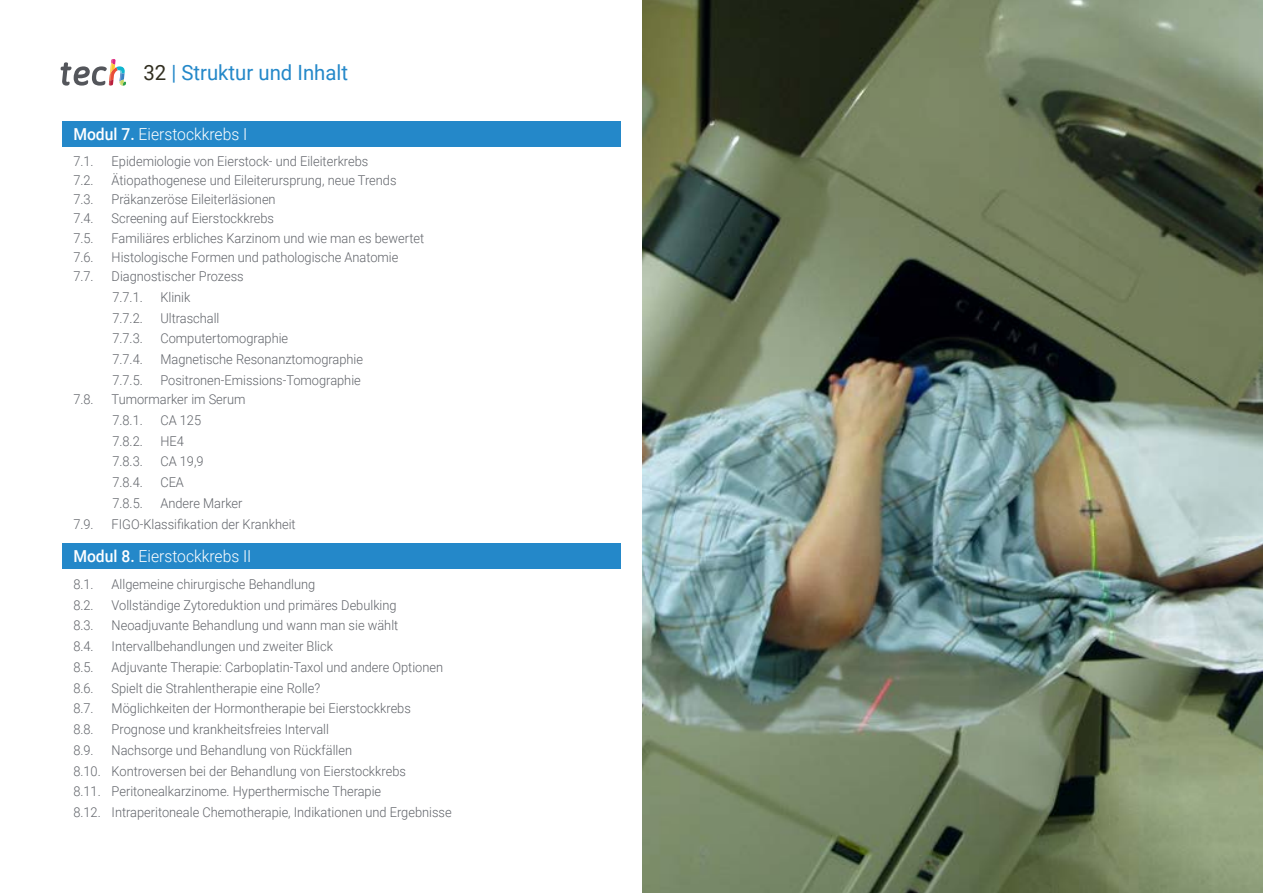
<style>
.page{position:relative;width:1263px;height:893px;background:#fff}
.page>*{position:absolute;margin:0;border:0;box-sizing:border-box;transform-origin:0 0}
.t1{font:21px "Roboto";color:#2488c9}
.t2{font:300 16.5px "Roboto";color:#fff;scale:.95 1}
.t3{font:300 13.5px/20.7px "Roboto";color:#61646a;scale:.95 1}
.s1{color:#312e20}
.s2{font-weight:500}
</style>
<div class="page">
<svg style="left:61px;top:59px;width:65px;height:27px"></svg>
<div style="left:62px;top:121px;width:559px;height:25px;background:#2488c9"></div>
<div style="left:62px;top:543px;width:559px;height:25px;background:#2488c9"></div>
<img style="left:642px;top:0;width:621px;height:893px">
<h1 class="t1" style="left:144px;top:57px;width:206px"><span class="s1">32</span> | Struktur und Inhalt</h1>
<p class="t2" style="left:73px;top:123px;width:185px"><span class="s2">Modul 7.</span> Eierstockkrebs I</p>
<p class="t3" style="left:73px;top:150px;width:23px">7.1.</p>
<p class="t3" style="left:112px;top:150px;width:272px">Epidemiologie von Eierstock- und Eileiterkrebs</p>
<p class="t3" style="left:73px;top:169px;width:23px">7.2.</p>
<p class="t3" style="left:112px;top:169px;width:301px">Ätiopathogenese und Eileiterursprung, neue Trends</p>
<p class="t3" style="left:73px;top:188px;width:23px">7.3.</p>
<p class="t3" style="left:112px;top:188px;width:174px">Präkanzeröse Eileiterläsionen</p>
<p class="t3" style="left:73px;top:208px;width:23px">7.4.</p>
<p class="t3" style="left:112px;top:208px;width:173px">Screening auf Eierstockkrebs</p>
<p class="t3" style="left:73px;top:227px;width:23px">7.5.</p>
<p class="t3" style="left:112px;top:227px;width:331px">Familiäres erbliches Karzinom und wie man es bewertet</p>
<p class="t3" style="left:73px;top:246px;width:23px">7.6.</p>
<p class="t3" style="left:112px;top:246px;width:303px">Histologische Formen und pathologische Anatomie</p>
<p class="t3" style="left:73px;top:265px;width:23px">7.7.</p>
<p class="t3" style="left:112px;top:265px;width:141px">Diagnostischer Prozess<br>7.7.1.</p>
<p class="t3" style="left:160px;top:286px;width:33px">Klinik</p>
<p class="t3" style="left:112px;top:307px;width:34px">7.7.2.</p>
<p class="t3" style="left:160px;top:307px;width:64px">Ultraschall</p>
<p class="t3" style="left:112px;top:328px;width:34px">7.7.3.</p>
<p class="t3" style="left:160px;top:328px;width:136px">Computertomographie</p>
<p class="t3" style="left:112px;top:348px;width:34px">7.7.4.</p>
<p class="t3" style="left:160px;top:348px;width:215px">Magnetische Resonanztomographie</p>
<p class="t3" style="left:112px;top:369px;width:34px">7.7.5.</p>
<p class="t3" style="left:160px;top:369px;width:213px">Positronen-Emissions-Tomographie</p>
<p class="t3" style="left:73px;top:388px;width:23px">7.8.</p>
<p class="t3" style="left:112px;top:388px;width:143px">Tumormarker im Serum<br>7.8.1.</p>
<p class="t3" style="left:160px;top:409px;width:44px">CA 125</p>
<p class="t3" style="left:112px;top:430px;width:34px">7.8.2.</p>
<p class="t3" style="left:160px;top:430px;width:26px">HE4</p>
<p class="t3" style="left:112px;top:451px;width:34px">7.8.3.</p>
<p class="t3" style="left:160px;top:451px;width:47px">CA 19,9</p>
<p class="t3" style="left:112px;top:471px;width:34px">7.8.4.</p>
<p class="t3" style="left:160px;top:471px;width:26px">CEA</p>
<p class="t3" style="left:112px;top:492px;width:34px">7.8.5.</p>
<p class="t3" style="left:160px;top:492px;width:88px">Andere Marker</p>
<p class="t3" style="left:73px;top:513px;width:23px">7.9.</p>
<p class="t3" style="left:112px;top:513px;width:195px">FIGO-Klassifikation der Krankheit</p>
<p class="t2" style="left:73px;top:544px;width:189px"><span class="s2">Modul 8.</span> Eierstockkrebs II</p>
<p class="t3" style="left:73px;top:573px;width:23px">8.1.</p>
<p class="t3" style="left:112px;top:573px;width:216px">Allgemeine chirurgische Behandlung</p>
<p class="t3" style="left:73px;top:594px;width:23px">8.2.</p>
<p class="t3" style="left:112px;top:594px;width:301px">Vollständige Zytoreduktion und primäres Debulking</p>
<p class="t3" style="left:73px;top:615px;width:23px">8.3.</p>
<p class="t3" style="left:112px;top:615px;width:303px">Neoadjuvante Behandlung und wann man sie wählt</p>
<p class="t3" style="left:73px;top:635px;width:23px">8.4.</p>
<p class="t3" style="left:112px;top:635px;width:235px">Intervallbehandlungen und zweiter Blick</p>
<p class="t3" style="left:73px;top:656px;width:23px">8.5.</p>
<p class="t3" style="left:112px;top:656px;width:350px">Adjuvante Therapie: Carboplatin-Taxol und andere Optionen</p>
<p class="t3" style="left:73px;top:677px;width:23px">8.6.</p>
<p class="t3" style="left:112px;top:677px;width:221px">Spielt die Strahlentherapie eine Rolle?</p>
<p class="t3" style="left:73px;top:698px;width:23px">8.7.</p>
<p class="t3" style="left:112px;top:698px;width:316px">Möglichkeiten der Hormontherapie bei Eierstockkrebs</p>
<p class="t3" style="left:73px;top:718px;width:23px">8.8.</p>
<p class="t3" style="left:112px;top:718px;width:230px">Prognose und krankheitsfreies Intervall</p>
<p class="t3" style="left:73px;top:739px;width:23px">8.9.</p>
<p class="t3" style="left:73px;top:739px;width:400px;text-indent:38px">Nachsorge und Behandlung von Rückfällen<br>8.10. Kontroversen bei der Behandlung von Eierstockkrebs<br>8.11. Peritonealkarzinome. Hyperthermische Therapie<br>8.12. Intraperitoneale Chemotherapie, Indikationen und Ergebnisse</p>
</div>
